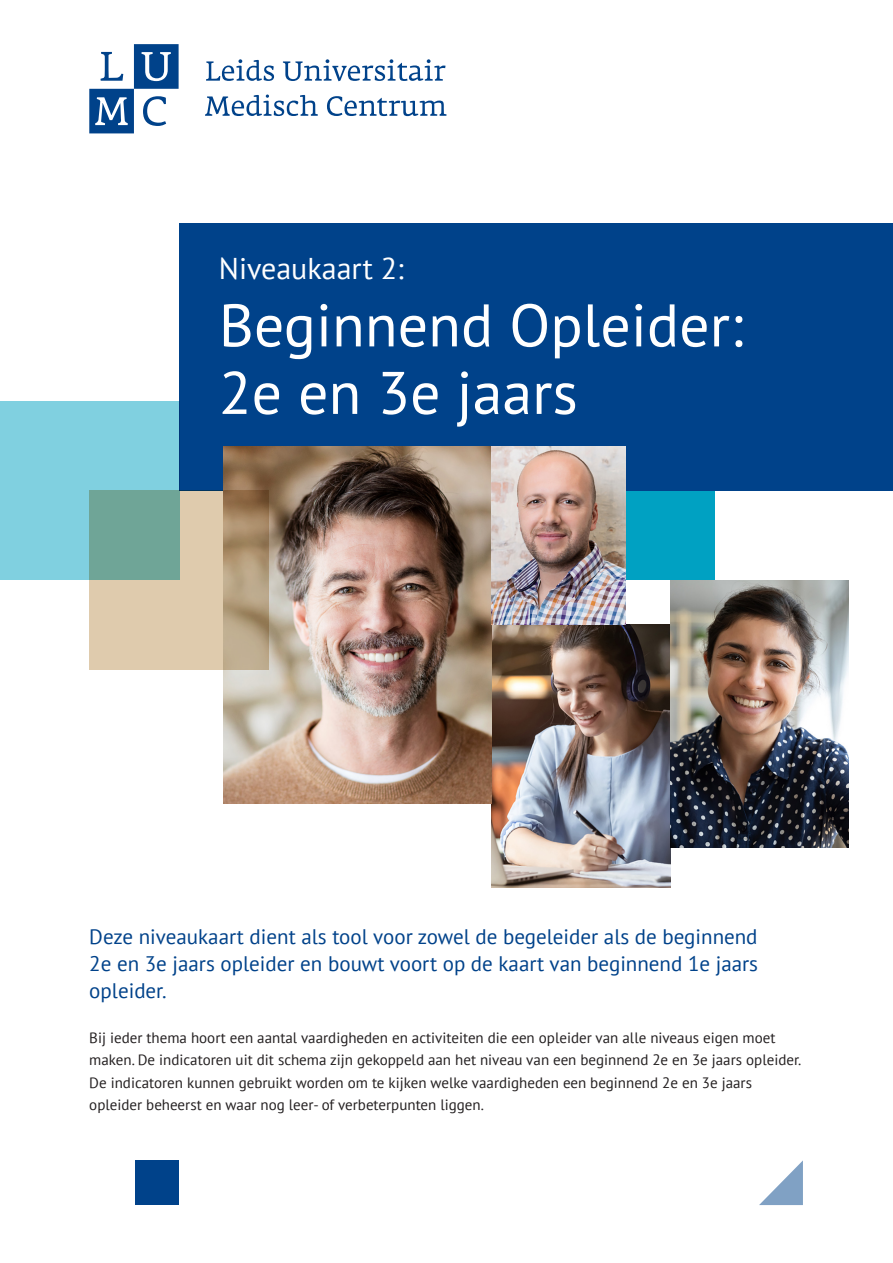
<style>
.page{position:relative;width:893px;height:1263px;background:#fff}
.page>*{position:absolute;margin:0;border:0;box-sizing:border-box;transform-origin:0 0}
.t1{font:60px "PT Sans";color:#fff}
.t2{font:30px "PT Sans";color:#fff}
.t3{font:21px/27px "PT Sans";color:#00428a}
.t4{font:15px/22.5px "PT Sans";color:#231f20}
</style>
<div class="page">
<div style="left:625px;top:485px;width:89px;height:95px;background:#00a1c2"></div>
<img style="left:491px;top:625px;width:179px;height:262px">
<div style="left:179px;top:223px;width:714px;height:268px;background:#00428a"></div>
<div style="left:0;top:401px;width:179px;height:179px;background:#80d0e0"></div>
<svg style="left:89px;top:44px;width:90px;height:89px"></svg>
<svg style="left:327px;top:96px;width:119px;height:20px"></svg>
<svg style="left:205px;top:95px;width:113px;height:21px"></svg>
<svg style="left:206px;top:59px;width:68px;height:22px"></svg>
<svg style="left:283px;top:59px;width:163px;height:22px"></svg>
<div style="left:135px;top:1160px;width:44px;height:45px;background:#00428a"></div>
<img style="left:223px;top:446px;width:268px;height:357px">
<img style="left:670px;top:580px;width:179px;height:268px">
<svg style="left:89px;top:491px;width:179px;height:179px;background:#b6b399"></svg>
<svg style="left:759px;top:1160px;width:44px;height:45px"></svg>
<img style="left:491px;top:446px;width:134px;height:179px">
<p class="t2" style="left:219px;top:249px;width:186px">Niveaukaart 2:</p>
<p class="t1" style="left:219px;top:287px;width:526px">Beginnend Opleider:</p>
<p class="t1" style="left:219px;top:354px;width:360px">2e en 3e jaars</p>
<p class="t3" style="left:89px;top:922px;width:670px">Deze niveaukaart dient als tool voor zowel de begeleider als de beginnend</p>
<p class="t3" style="left:89px;top:949px;width:670px">2e en 3e jaars opleider en bouwt voort op de kaart van beginnend 1e jaars opleider.</p>
<p class="t4" style="left:89px;top:1026px;width:714px">Bij ieder thema hoort een aantal vaardigheden en activiteiten die een opleider van alle niveaus eigen moet maken. De indicatoren uit dit schema zijn gekoppeld aan het niveau van een beginnend 2e en 3e jaars opleider.</p>
<p class="t4" style="left:89px;top:1071px;width:664px">De indicatoren kunnen gebruikt worden om te kijken welke vaardigheden een beginnend 2e en 3e jaars</p>
<p class="t4" style="left:89px;top:1093px;width:396px">opleider beheerst en waar nog leer- of verbeterpunten liggen.</p>
</div>
